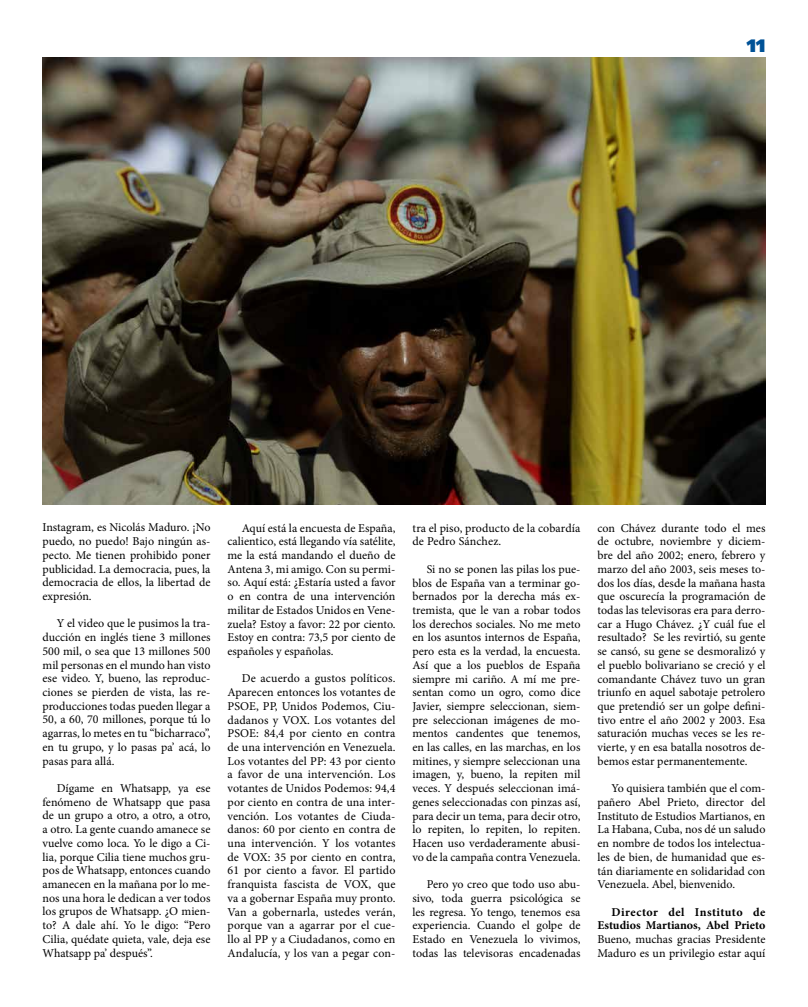
<style>
.page{position:relative;width:808px;height:1007px;background:#fff}
.page>*{position:absolute;margin:0;border:0;box-sizing:border-box;transform-origin:0 0}
.t1{font:900 18px "Frutiger LT Std";color:#005297}
.t2{font:12px/13.7px "Minion Pro";color:#000;text-align:justify}
.t3{font:700 12px/13.7px "Minion Pro";letter-spacing:.01em;color:#000;text-align:right}
</style>
<div class="page">
<hr style="left:43px;top:57px;width:722px;height:1px;background:#005297">
<img style="left:43px;top:58px;width:722px;height:446px">
<h1 class="t1" style="left:747px;top:35px;width:20px">11</h1>
<p class="t2" style="left:43px;top:520px;width:169px">Instagram, es Nicolás Maduro. ¡No puedo, no puedo! Bajo ningún as&shy;pecto. Me tienen prohibido poner publicidad. La democracia, pues, la democracia de ellos, la libertad de expresión.</p>
<p class="t2" style="left:43px;top:616px;width:169px;text-indent:14px">Y el video que le pusimos la tra&shy;ducción en inglés tiene 3 millones 500 mil, o sea que 13 millones 500 mil personas en el mundo han visto ese video. Y, bueno, las reproduc&shy;ciones se pierden de vista, las re&shy;producciones todas pueden llegar a 50, a 60, 70 millones, porque tú lo agarras, lo metes en tu “bicharraco”, en tu grupo, y lo pasas pa’ acá, lo pasas para allá.</p>
<p class="t2" style="left:43px;top:781px;width:169px;text-indent:14px">Dígame en Whatsapp, ya ese fenómeno de Whatsapp que pasa de un grupo a otro, a otro, a otro, a otro. La gente cuando amanece se vuelve como loca. Yo le digo a Ci&shy;lia, porque Cilia tiene muchos gru&shy;pos de Whatsapp, entonces cuando amanecen en la mañana por lo me&shy;nos una hora le dedican a ver todos los grupos de Whatsapp. ¿O mien&shy;to? A dale ahí. Yo le digo: “Pero Cilia, quédate quieta, vale, deja ese Whatsapp pa’ después”.</p>
<p class="t2" style="left:227px;top:521px;width:169px;text-indent:14px">Aquí está la encuesta de España, calientico, está llegando vía satélite, me la está mandando el dueño de Antena 3, mi amigo. Con su permi&shy;so. Aquí está: ¿Estaría usted a favor o en contra de una intervención militar de Estados Unidos en Vene&shy;zuela? Estoy a favor: 22 por ciento.<br>Estoy en contra: 73,5 por ciento de españoles y españolas.</p>
<p class="t2" style="left:227px;top:671px;width:169px;text-indent:14px">De acuerdo a gustos políticos.<br>Aparecen entonces los votantes de PSOE, PP, Unidos Podemos, Ciu&shy;dadanos y VOX. Los votantes del PSOE: 84,4 por ciento en contra de una intervención en Venezuela.<br>Los votantes del PP: 43 por ciento a favor de una intervención. Los votantes de Unidos Podemos: 94,4 por ciento en contra de una inter&shy;vención. Los votantes de Ciuda&shy;danos: 60 por ciento en contra de una intervención. Y los votantes de VOX: 35 por ciento en contra, 61 por ciento a favor. El partido franquista fascista de VOX, que va a gobernar España muy pronto.<br>Van a gobernarla, ustedes verán, porque van a agarrar por el cue&shy;llo al PP y a Ciudadanos, como en Andalucía, y los van a pegar con-</p>
<p class="t2" style="left:412px;top:521px;width:169px">tra el piso, producto de la cobardía de Pedro Sánchez.</p>
<p class="t2" style="left:412px;top:562px;width:169px;text-indent:14px">Si no se ponen las pilas los pue&shy;blos de España van a terminar go&shy;bernados por la derecha más ex&shy;tremista, que le van a robar todos los derechos sociales. No me meto en los asuntos internos de España, pero esta es la verdad, la encuesta.<br>Así que a los pueblos de España siempre mi cariño. A mí me pre&shy;sentan como un ogro, como dice Javier, siempre seleccionan, siem&shy;pre seleccionan imágenes de mo&shy;mentos candentes que tenemos, en las calles, en las marchas, en los mitines, y siempre seleccionan una imagen, y, bueno, la repiten mil veces. Y después seleccionan imá&shy;genes seleccionadas con pinzas así, para decir un tema, para decir otro, lo repiten, lo repiten, lo repiten.<br>Hacen uso verdaderamente abusi&shy;vo de la campaña contra Venezuela.</p>
<p class="t2" style="left:412px;top:877px;width:169px;text-indent:14px">Pero yo creo que todo uso abu&shy;sivo, toda guerra psicológica se les regresa. Yo tengo, tenemos esa experiencia. Cuando el golpe de Estado en Venezuela lo vivimos, todas las televisoras encadenadas</p>
<p class="t2" style="left:597px;top:521px;width:169px">con Chávez durante todo el mes de octubre, noviembre y diciem&shy;bre del año 2002; enero, febrero y marzo del año 2003, seis meses to&shy;dos los días, desde la mañana hasta que oscurecía la programación de todas las televisoras era para derro&shy;car a Hugo Chávez. ¿Y cuál fue el resultado? Se les revirtió, su gente se cansó, su gene se desmoralizó y el pueblo bolivariano se creció y el comandante Chávez tuvo un gran triunfo en aquel sabotaje petrolero que pretendió ser un golpe defini&shy;tivo entre el año 2002 y 2003. Esa saturación muchas veces se les re&shy;vierte, y en esa batalla nosotros de&shy;bemos estar permanentemente.</p>
<p class="t2" style="left:597px;top:781px;width:169px;text-indent:14px">Yo quisiera también que el com&shy;pañero Abel Prieto, director del Instituto de Estudios Martianos, en La Habana, Cuba, nos dé un saludo en nombre de todos los intelectua&shy;les de bien, de humanidad que es&shy;tán diariamente en solidaridad con Venezuela. Abel, bienvenido.</p>
<p class="t3" style="left:597px;top:904px;width:169px">Director del Instituto de<br>Estudios Martianos, Abel Prieto</p>
<p class="t2" style="left:597px;top:932px;width:169px">Bueno, muchas gracias Presidente<br>Maduro es un privilegio estar aquí</p>
</div>
